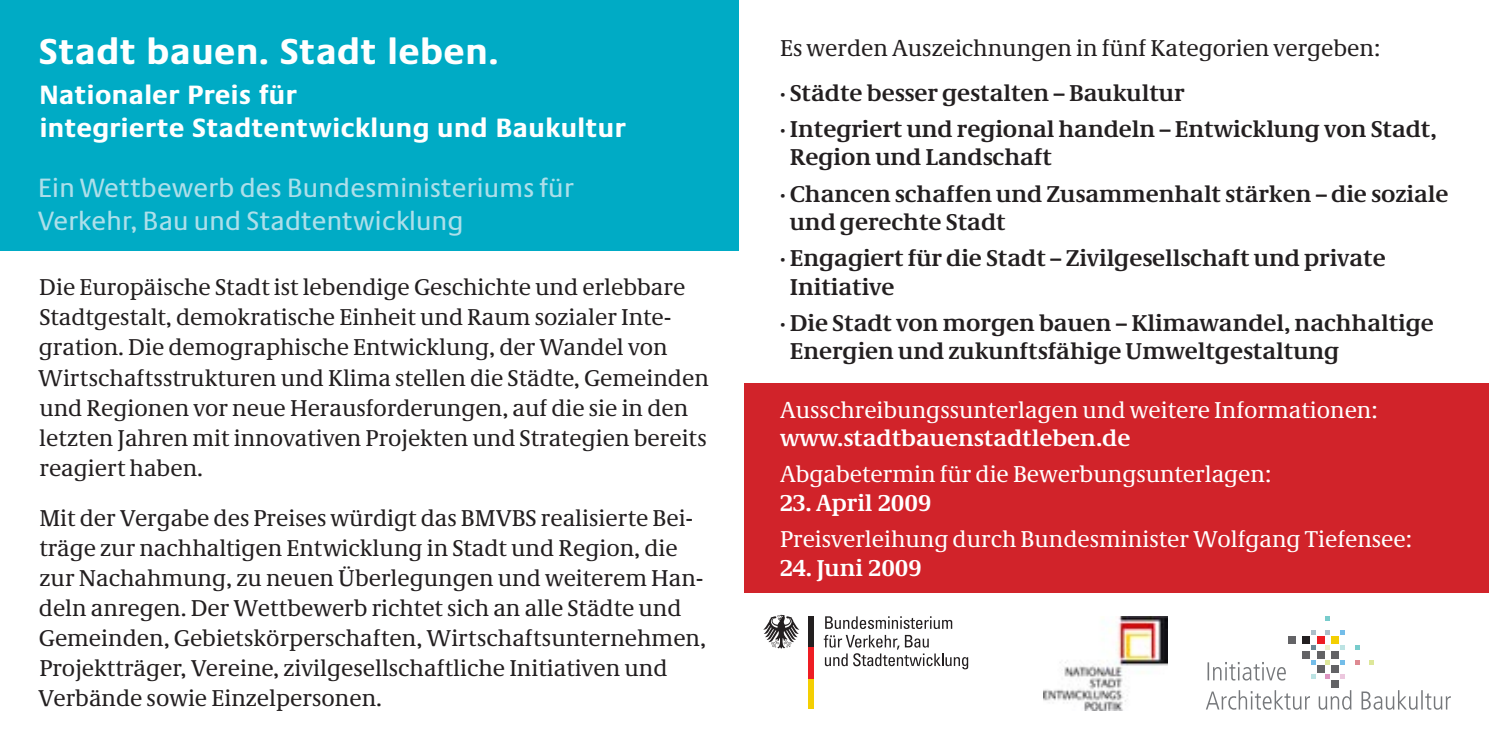
<style>
.page{position:relative;width:1489px;height:745px;background:#fff}
.page>*{position:absolute;margin:0;border:0;box-sizing:border-box;transform-origin:0 0}
.t1{font:700 37.5px "Neue Praxis";letter-spacing:.02em;color:#fff}
.t2{font:27.5px/33px "Neue Praxis";letter-spacing:.01em;color:#addfea}
.t3{font:700 27.5px/33px "Neue Praxis";letter-spacing:.02em;color:#fff}
.t4{font:23.75px/30px "Neue Demos";color:#231f20}
.t5{font:700 23.75px/36px "Neue Demos";color:#231f20}
.t6{font:23.75px "Neue Demos";color:#fff}
.t7{font:700 23.75px "Neue Demos";color:#fff}
</style>
<div class="page">
<div style="left:808px;top:678px;width:6px;height:31px;background:#f4cf02"></div>
<div style="left:808px;top:647px;width:6px;height:31px;background:#ee1d23"></div>
<div style="left:808px;top:616px;width:6px;height:31px;background:#231f20"></div>
<svg style="left:763px;top:614px;width:36px;height:34px"></svg>
<svg style="left:825px;top:616px;width:127px;height:12px"></svg>
<svg style="left:823px;top:634px;width:145px;height:35px"></svg>
<div style="left:744px;top:383px;width:744px;height:209px;background:#d1232a"></div>
<div style="left:0;top:0;width:738px;height:250px;background:#00abc5"></div>
<div style="left:1287px;top:636px;width:7px;height:7px;background:#636366"></div>
<div style="left:1302px;top:636px;width:7px;height:7px;background:#231f20"></div>
<div style="left:1316px;top:636px;width:8px;height:7px;background:#ee1d23"></div>
<div style="left:1331px;top:636px;width:7px;height:7px;background:#f4cf02"></div>
<div style="left:1302px;top:650px;width:7px;height:8px;background:#636366"></div>
<div style="left:1316px;top:650px;width:8px;height:8px;background:#636366"></div>
<div style="left:1331px;top:650px;width:7px;height:8px;background:#636366"></div>
<div style="left:1316px;top:665px;width:8px;height:7px;background:#636366"></div>
<div style="left:1331px;top:665px;width:7px;height:7px;background:#636366"></div>
<div style="left:1331px;top:679px;width:7px;height:8px;background:#636366"></div>
<svg style="left:1311px;top:660px;width:4px;height:4px"></svg>
<svg style="left:1325px;top:660px;width:5px;height:4px"></svg>
<svg style="left:1340px;top:660px;width:4px;height:4px"></svg>
<svg style="left:1355px;top:660px;width:4px;height:4px"></svg>
<svg style="left:1369px;top:660px;width:4px;height:4px"></svg>
<svg style="left:1311px;top:674px;width:4px;height:4px"></svg>
<svg style="left:1325px;top:674px;width:5px;height:4px"></svg>
<svg style="left:1340px;top:674px;width:4px;height:4px"></svg>
<svg style="left:1311px;top:645px;width:4px;height:4px"></svg>
<svg style="left:1325px;top:645px;width:5px;height:4px"></svg>
<svg style="left:1340px;top:645px;width:4px;height:4px"></svg>
<svg style="left:1355px;top:645px;width:4px;height:4px"></svg>
<svg style="left:1311px;top:630px;width:4px;height:5px"></svg>
<svg style="left:1325px;top:630px;width:5px;height:5px"></svg>
<svg style="left:1340px;top:630px;width:4px;height:5px"></svg>
<svg style="left:1325px;top:616px;width:5px;height:4px"></svg>
<svg style="left:1207px;top:662px;width:78px;height:18px"></svg>
<svg style="left:1206px;top:690px;width:244px;height:19px"></svg>
<img style="left:1043px;top:616px;width:124px;height:93px">
<h1 class="t1" style="left:39px;top:28px;width:461px">Stadt bauen. Stadt leben.</h1>
<p class="t3" style="left:39px;top:78px;width:587px">Nationaler Preis für<br>integrierte Stadtentwicklung und Baukultur</p>
<p class="t2" style="left:38px;top:171px;width:537px">Ein Wettbewerb des Bundesministeriums für<br>Verkehr, Bau und Stadtentwicklung</p>
<p class="t4" style="left:38px;top:272px;width:672px">Die Europäische Stadt ist lebendige Geschichte und erlebbare Stadtgestalt, demokratische Einheit und Raum sozialer Inte&shy;gration. Die demographische Entwicklung, der Wandel von Wirtschaftsstrukturen und Klima stellen die Städte, Gemeinden und Regionen vor neue Herausforderungen, auf die sie in den letzten Jahren mit innovativen Projekten und Strategien bereits reagiert haben.</p>
<p class="t4" style="left:38px;top:502px;width:669px">Mit der Vergabe des Preises würdigt das BMVBS realisierte Bei&shy;träge zur nachhaltigen Entwicklung in Stadt und Region, die zur Nachahmung, zu neuen Überlegungen und weiterem Han&shy;deln anregen. Der Wettbewerb richtet sich an alle Städte und Gemeinden, Gebietskörperschaften, Wirtschaftsunternehmen, Projektträger, Vereine, zivilgesellschaftliche Initiativen und Verbände sowie Einzelpersonen.</p>
<p class="t4" style="left:780px;top:33px;width:602px">Es werden Auszeichnungen in fünf Kategorien vergeben:</p>
<p class="t5" style="left:780px;top:75px;width:658px">· Städte besser gestalten – Baukultur<br>· Integriert und regional handeln – Entwicklung von Stadt,</p>
<p class="t5" style="left:780px;top:139px;width:670px;text-indent:10px">Region und Landschaft<br>· Chancen schaffen und Zusammenhalt stärken – die soziale</p>
<p class="t5" style="left:780px;top:204px;width:607px;text-indent:10px">und gerechte Stadt<br>· Engagiert für die Stadt – Zivilgesellschaft und private</p>
<p class="t5" style="left:780px;top:268px;width:655px;text-indent:10px">Initiative<br>· Die Stadt von morgen bauen – Klimawandel, nachhaltige</p>
<p class="t5" style="left:789px;top:333px;width:551px">Energien und zukunftsfähige Umweltgestaltung</p>
<p class="t6" style="left:780px;top:395px;width:599px">Ausschreibungssunterlagen und weitere Informationen:</p>
<p class="t7" style="left:780px;top:423px;width:352px">www.stadtbauenstadtleben.de</p>
<p class="t6" style="left:780px;top:459px;width:493px">Abgabetermin für die Bewerbungsunterlagen:</p>
<p class="t7" style="left:780px;top:488px;width:153px">23. April 2009</p>
<p class="t6" style="left:780px;top:524px;width:633px">Preisverleihung durch Bundesminister Wolfgang Tiefensee:</p>
<p class="t7" style="left:780px;top:552px;width:143px">24. Juni 2009</p>
</div>
